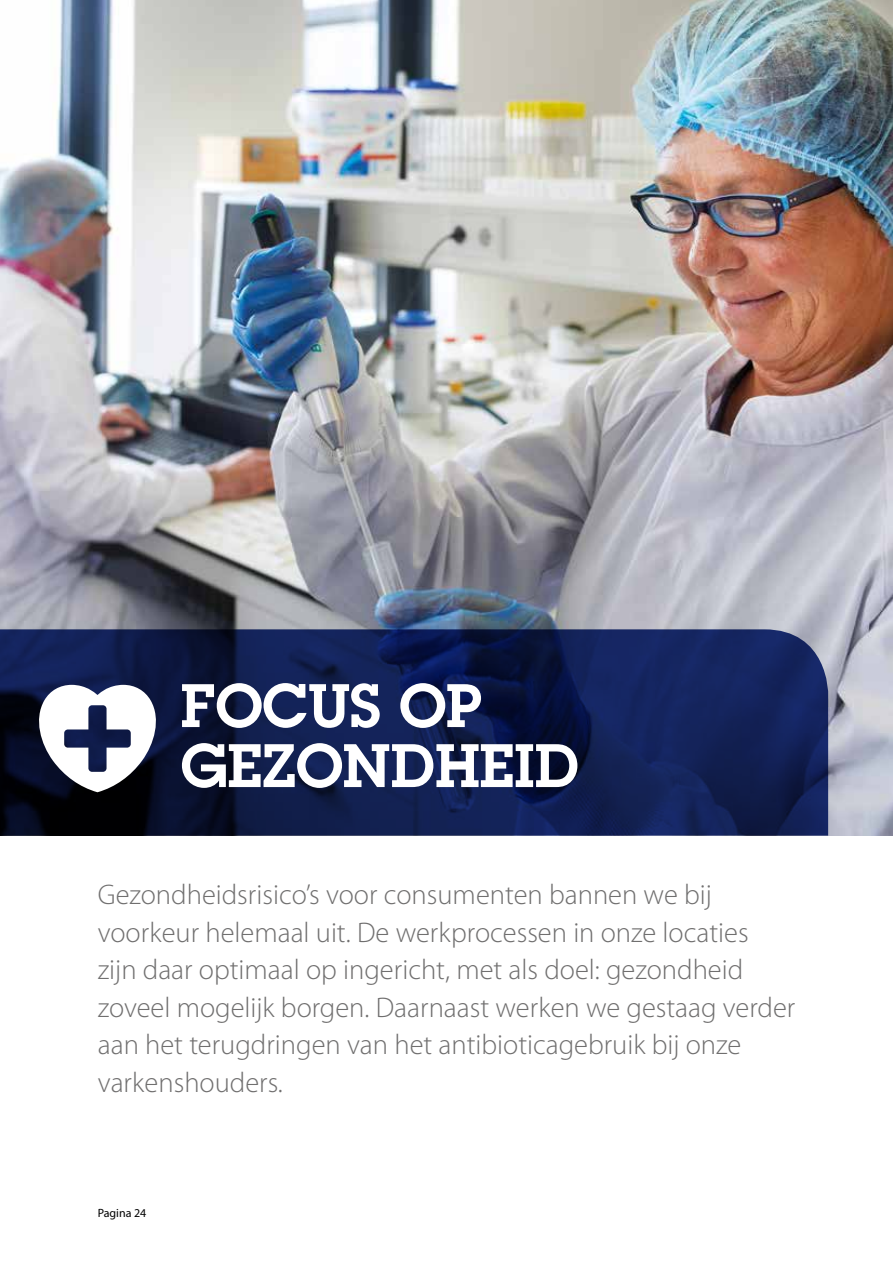
<style>
.page{position:relative;width:893px;height:1263px;background:#fff}
.page>*{position:absolute;margin:0;border:0;box-sizing:border-box;transform-origin:0 0}
.t1{font:600 60px/60px "Lubalin Graph";color:#fff}
.t2{font:300 28.5px/37.5px "Myriad Pro";color:#706f6f}
.t3{font:12px "Myriad Pro";color:#000}
</style>
<div class="page">
<img style="left:0;top:0;width:893px;height:836px">
<svg style="left:0;top:629px;width:828px;height:207px;background:#101c4b"></svg>
<svg style="left:33px;top:685px;width:128px;height:107px"></svg>
<h1 class="t1" style="left:181px;top:675px;width:400px">FOCUS OP<br>GEZONDHEID</h1>
<p class="t2" style="left:98px;top:876px;width:699px">Gezondheidsrisico’s voor consumenten bannen we bij voorkeur helemaal uit. De werkprocessen in onze locaties<br>zijn daar optimaal op ingericht, met als doel: gezondheid zoveel mogelijk borgen. Daarnaast werken we gestaag verder aan het terugdringen van het antibioticagebruik bij onze varkenshouders.</p>
<p class="t3" style="left:98px;top:1206px;width:50px">Pagina 24</p>
</div>
